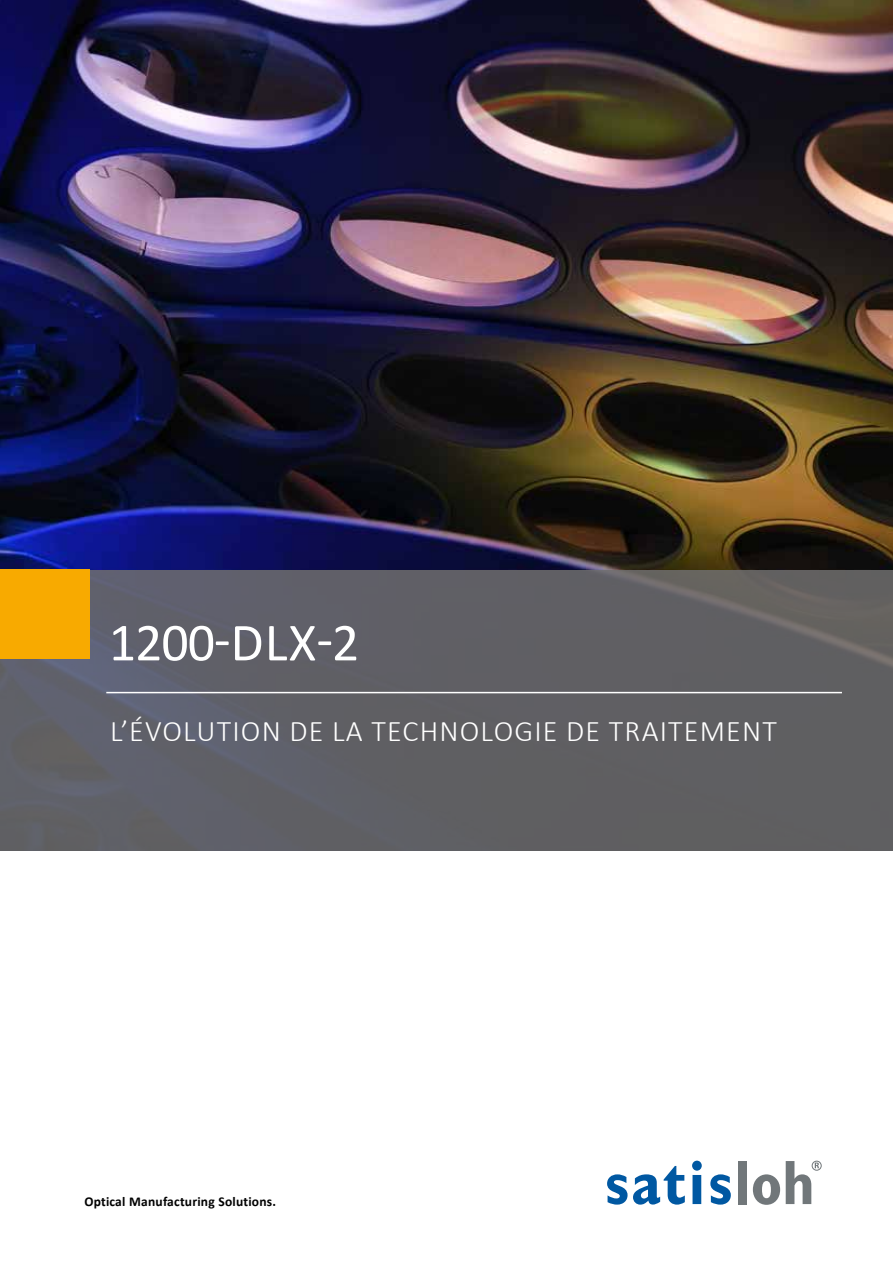
<style>
.page{position:relative;width:893px;height:1263px;background:#fff}
.page>*{position:absolute;margin:0;border:0;box-sizing:border-box;transform-origin:0 0}
.t1{font:54px "Calibri";letter-spacing:-.02em;color:#fff}
.t2{font:300 30px "Calibri";letter-spacing:.04em;color:#fff}
.t3{font:700 13.5px "Calibri";letter-spacing:.015em;color:#000}
</style>
<div class="page">
<img style="left:0;top:0;width:893px;height:570px">
<div style="left:0;top:570px;width:893px;height:280px;background:#5f5f64"></div>
<div style="left:0;top:570px;width:89px;height:89px;background:#f8aa00"></div>
<svg style="left:607px;top:1174px;width:20px;height:30px"></svg>
<svg style="left:633px;top:1166px;width:52px;height:38px"></svg>
<svg style="left:692px;top:1161px;width:10px;height:43px"></svg>
<svg style="left:710px;top:1174px;width:21px;height:30px"></svg>
<div style="left:738px;top:1161px;width:9px;height:43px;background:#71777a"></div>
<svg style="left:753px;top:1174px;width:27px;height:31px"></svg>
<svg style="left:786px;top:1161px;width:33px;height:43px"></svg>
<div style="left:812px;top:1161px;width:9px;height:9px;border:1px solid #71777a;border-radius:50%"></div>
<hr style="left:106px;top:692px;width:736px;height:1px;background:#fff">
<h1 class="t1" style="left:109px;top:605px;width:252px">1200-DLX-2</h1>
<p class="t2" style="left:110px;top:712px;width:668px">L’ÉVOLUTION DE LA TECHNOLOGIE DE TRAITEMENT</p>
<p class="t3" style="left:84px;top:1191px;width:193px">Optical Manufacturing Solutions.</p>
</div>
